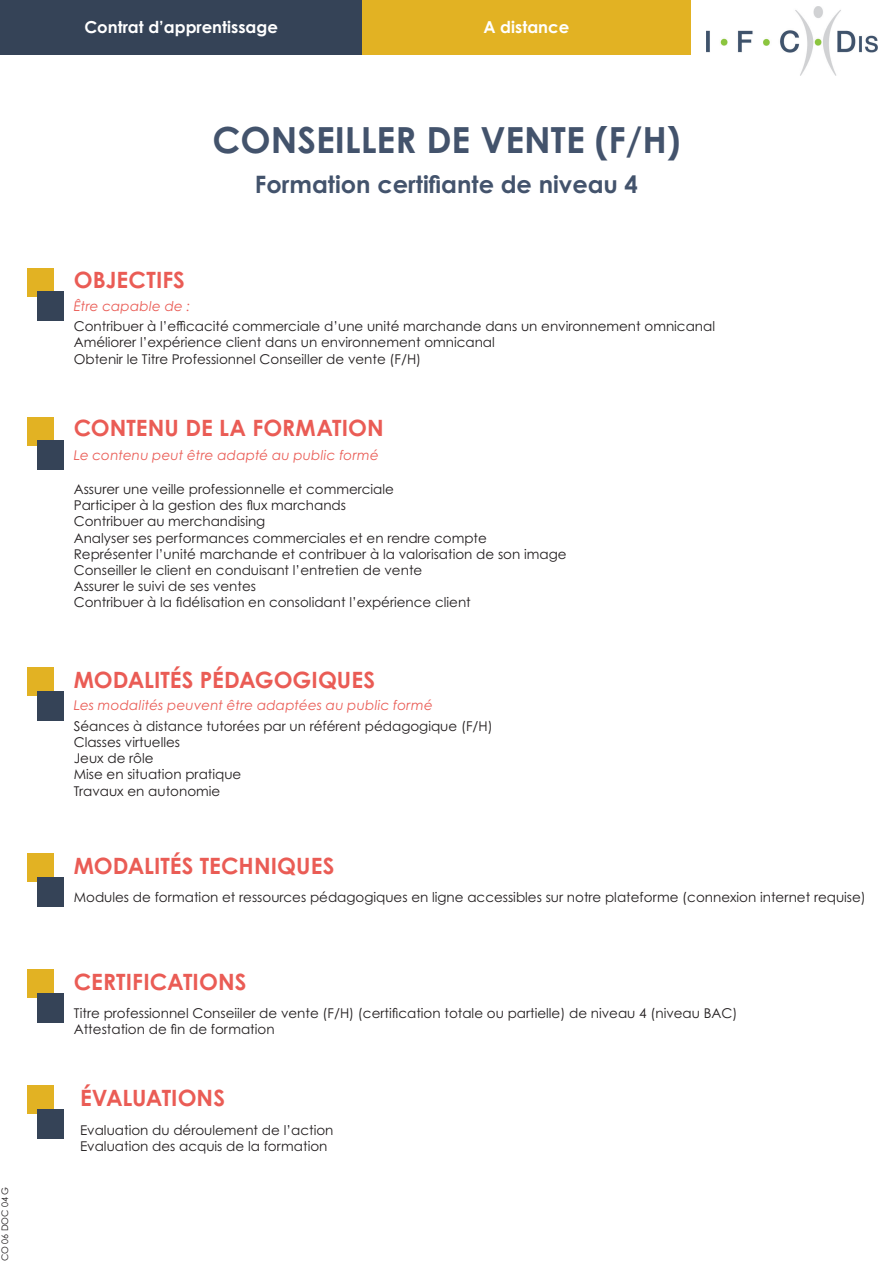
<style>
.page{position:relative;width:893px;height:1263px;background:#fff}
.page>*{position:absolute;margin:0;border:0;box-sizing:border-box;transform-origin:0 0}
.t1{font:700 36px "Century Gothic Pro";color:#43536c}
.t2{font:700 24px "Century Gothic Pro";color:#43536c}
.t3{font:700 22.5px "Century Gothic Pro";color:#ea5c55}
.t4{font:700 16.5px "Century Gothic Pro";color:#fff}
.t5{font:13.5px "Century Gothic Pro";color:#231f20}
.t6{font:italic 13.5px "Century Gothic Pro";letter-spacing:.015em;color:#ea5c55}
.t7{font:9px "Century Gothic Pro";color:#231f20}
</style>
<div class="page">
<div style="left:0;top:0;width:362px;height:54px;background:#354357"></div>
<div style="left:362px;top:0;width:328px;height:54px;background:#e2b223"></div>
<div style="left:27px;top:268px;width:27px;height:28px;background:#e2b223"></div>
<div style="left:37px;top:291px;width:27px;height:30px;background:#354357"></div>
<div style="left:27px;top:417px;width:27px;height:28px;background:#e2b223"></div>
<div style="left:37px;top:440px;width:27px;height:30px;background:#354357"></div>
<div style="left:27px;top:668px;width:27px;height:28px;background:#e2b223"></div>
<div style="left:37px;top:691px;width:27px;height:30px;background:#354357"></div>
<div style="left:27px;top:970px;width:27px;height:28px;background:#e2b223"></div>
<div style="left:37px;top:993px;width:27px;height:30px;background:#354357"></div>
<div style="left:27px;top:854px;width:27px;height:28px;background:#e2b223"></div>
<div style="left:37px;top:877px;width:27px;height:30px;background:#354357"></div>
<div style="left:27px;top:1085px;width:27px;height:28px;background:#e2b223"></div>
<div style="left:37px;top:1109px;width:27px;height:30px;background:#354357"></div>
<img style="left:707px;top:7px;width:170px;height:68px">
<p class="t7" style="left:-1px;top:1261px;width:76px;rotate:-90deg">CO 06 DOC 04 G</p>
<p class="t4" style="left:84px;top:17px;width:195px">Contrat d’apprentissage</p>
<p class="t4" style="left:483px;top:17px;width:87px">A distance</p>
<p class="t1" style="left:212px;top:117px;width:470px">CONSEILLER DE VENTE (F/H)</p>
<p class="t3" style="left:74px;top:266px;width:113px">OBJECTIFS</p>
<p class="t6" style="left:74px;top:298px;width:118px">Être capable de :</p>
<p class="t2" style="left:255px;top:170px;width:385px">Formation certifiante de niveau 4</p>
<p class="t5" style="left:74px;top:318px;width:643px">Contribuer à l’efficacité commerciale d’une unité marchande dans un environnement omnicanal</p>
<p class="t5" style="left:74px;top:334px;width:423px">Améliorer l’expérience client dans un environnement omnicanal</p>
<p class="t5" style="left:74px;top:350px;width:349px">Obtenir le Titre Professionnel Conseiller de vente (F/H)</p>
<p class="t3" style="left:74px;top:414px;width:311px">CONTENU DE LA FORMATION</p>
<p class="t6" style="left:74px;top:447px;width:307px">Le contenu peut être adapté au public formé</p>
<p class="t5" style="left:74px;top:481px;width:322px">Assurer une veille professionnelle et commerciale</p>
<p class="t5" style="left:74px;top:497px;width:274px">Participer à la gestion des flux marchands</p>
<p class="t5" style="left:74px;top:513px;width:193px">Contribuer au merchandising</p>
<p class="t5" style="left:74px;top:529px;width:415px">Analyser ses performances commerciales et en rendre compte</p>
<p class="t5" style="left:74px;top:546px;width:494px">Représenter l’unité marchande et contribuer à la valorisation de son image</p>
<p class="t5" style="left:74px;top:562px;width:350px">Conseiller le client en conduisant l’entretien de vente</p>
<p class="t5" style="left:74px;top:578px;width:184px">Assurer le suivi de ses ventes</p>
<p class="t5" style="left:74px;top:594px;width:399px">Contribuer à la fidélisation en consolidant l’expérience client</p>
<p class="t3" style="left:74px;top:666px;width:303px">MODALITÉS PÉDAGOGIQUES</p>
<p class="t5" style="left:74px;top:718px;width:420px">Séances à distance tutorées par un référent pédagogique (F/H)</p>
<p class="t5" style="left:74px;top:734px;width:108px">Classes virtuelles</p>
<p class="t5" style="left:74px;top:750px;width:81px">Jeux de rôle</p>
<p class="t5" style="left:74px;top:766px;width:169px">Mise en situation pratique</p>
<p class="t5" style="left:74px;top:782px;width:148px">Travaux en autonomie</p>
<p class="t6" style="left:74px;top:697px;width:360px">Les modalités peuvent être adaptées au public formé</p>
<p class="t3" style="left:74px;top:852px;width:262px">MODALITÉS TECHNIQUES</p>
<p class="t5" style="left:74px;top:889px;width:794px">Modules de formation et ressources pédagogiques en ligne accessibles sur notre plateforme (connexion internet requise)</p>
<p class="t3" style="left:74px;top:968px;width:174px">CERTIFICATIONS</p>
<p class="t5" style="left:74px;top:1005px;width:665px">Titre professionnel Conseiiler de vente (F/H) (certification totale ou partielle) de niveau 4 (niveau BAC)</p>
<p class="t5" style="left:74px;top:1021px;width:202px">Attestation de fin de formation</p>
<p class="t3" style="left:80px;top:1084px;width:147px">ÉVALUATIONS</p>
<p class="t5" style="left:80px;top:1122px;width:255px">Evaluation du déroulement de l’action</p>
<p class="t5" style="left:80px;top:1138px;width:249px">Evaluation des acquis de la formation</p>
</div>
